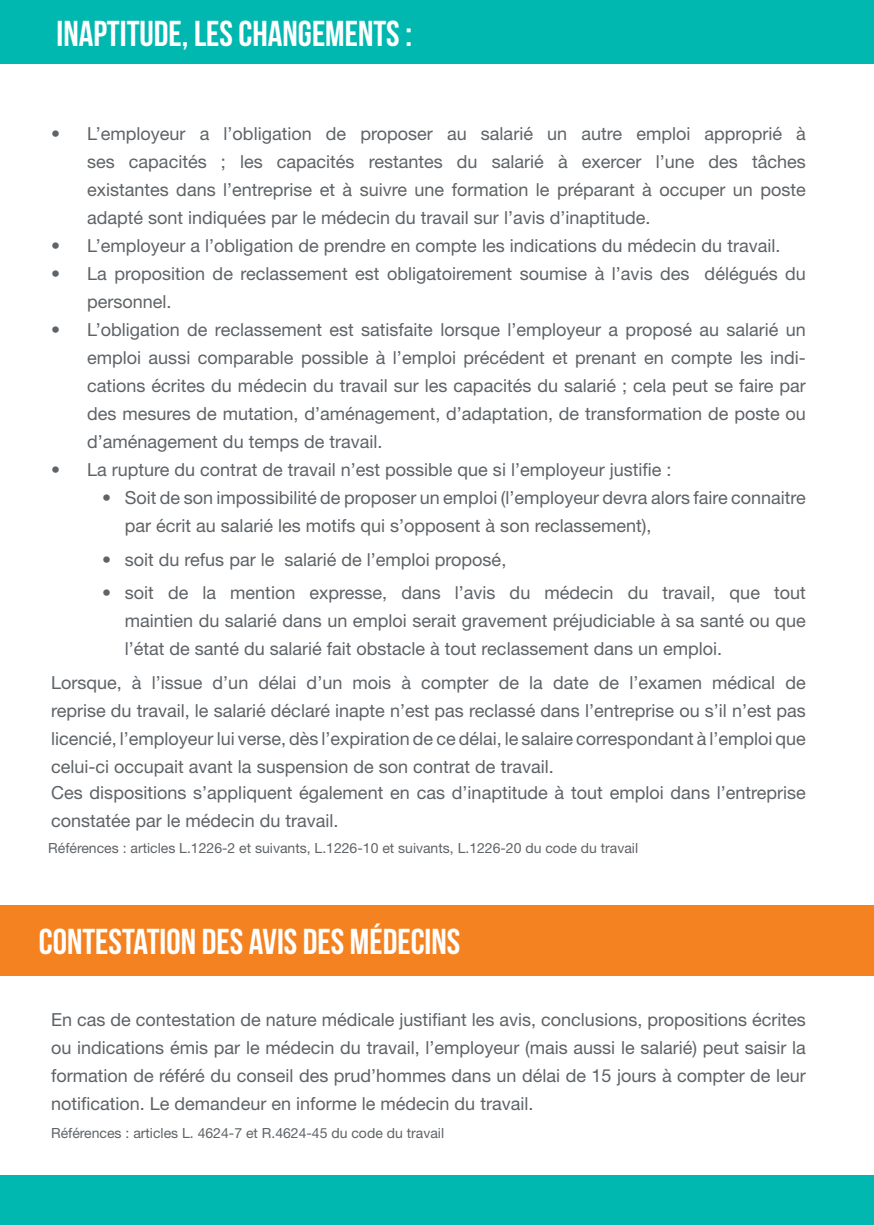
<style>
.page{position:relative;width:874px;height:1225px;background:#fff}
.page>*{position:absolute;margin:0;border:0;box-sizing:border-box;transform-origin:0 0}
.t1{font:36px "Bebas Neue";color:#fff}
.t2{font:18px/28px "Helvetica Neue LT Std";color:#5e6367;text-align:justify}
.t3{font:14px "Helvetica Neue LT Std";color:#5e6367}
</style>
<div class="page">
<div style="left:0;top:0;width:873px;height:64px;background:#00b8af"></div>
<div style="left:0;top:1175px;width:8px;height:50px;background:#00b8af"></div>
<div style="left:8px;top:1175px;width:865px;height:50px;background:#00b8af"></div>
<div style="left:0;top:905px;width:873px;height:70px;background:#f58220"></div>
<h1 class="t1" style="left:56px;top:14px;width:357px">INAPTITUDE, LES CHANGEMENTS :</h1>
<p class="t2" style="left:87px;top:119px;width:720px;text-indent:-36px">• L’employeur a l’obligation de proposer au salarié un autre emploi approprié à ses capacités ; les capacités restantes du salarié à exercer l’une des tâches existantes dans l’entreprise et à suivre une formation le préparant à occuper un poste adapté sont indiquées par le médecin du travail sur l’avis d’inaptitude.</p>
<p class="t2" style="left:51px;top:231px;width:730px">• L’employeur a l’obligation de prendre en compte les indications du médecin du travail.</p>
<p class="t2" style="left:87px;top:259px;width:720px;text-indent:-36px">• La proposition de reclassement est obligatoirement soumise à l’avis des délégués du personnel.</p>
<p class="t2" style="left:87px;top:315px;width:720px;text-indent:-36px">• L’obligation de reclassement est satisfaite lorsque l’employeur a proposé au salarié un emploi aussi comparable possible à l’emploi précédent et prenant en compte les indi&shy;cations écrites du médecin du travail sur les capacités du salarié ; cela peut se faire par des mesures de mutation, d’aménagement, d’adaptation, de transformation de poste ou d’aménagement du temps de travail.</p>
<p class="t2" style="left:51px;top:455px;width:621px">• La rupture du contrat de travail n’est possible que si l’employeur justifie :</p>
<p class="t2" style="left:125px;top:483px;width:682px;text-indent:-23px">• Soit de son impossibilité de proposer un emploi (l’employeur devra alors faire connaitre par écrit au salarié les motifs qui s’opposent à son reclassement),</p>
<p class="t2" style="left:102px;top:545px;width:405px">• soit du refus par le salarié de l’emploi proposé,</p>
<p class="t2" style="left:125px;top:579px;width:682px;text-indent:-23px">• soit de la mention expresse, dans l’avis du médecin du travail, que tout maintien du salarié dans un emploi serait gravement préjudiciable à sa santé ou que l’état de santé du salarié fait obstacle à tout reclassement dans un emploi.</p>
<p class="t2" style="left:51px;top:668px;width:756px">Lorsque, à l’issue d’un délai d’un mois à compter de la date de l’examen médical de reprise du travail, le salarié déclaré inapte n’est pas reclassé dans l’entreprise ou s’il n’est pas licencié, l’employeur lui verse, dès l’expiration de ce délai, le salaire correspondant à l’emploi que celui-ci occupait avant la suspension de son contrat de travail.</p>
<p class="t2" style="left:51px;top:778px;width:756px">Ces dispositions s’appliquent également en cas d’inaptitude à tout emploi dans l’entreprise constatée par le médecin du travail.</p>
<p class="t3" style="left:48px;top:840px;width:591px">Références : articles L.1226-2 et suivants, L.1226-10 et suivants, L.1226-20 du code du travail</p>
<h1 class="t1" style="left:39px;top:921px;width:422px">CONTESTATION DES AVIS DES MÉDECINS</h1>
<p class="t2" style="left:51px;top:1005px;width:756px">En cas de contestation de nature médicale justifiant les avis, conclusions, propositions écrites ou indications émis par le médecin du travail, l’employeur (mais aussi le salarié) peut saisir la formation de référé du conseil des prud’hommes dans un délai de 15 jours à compter de leur notification. Le demandeur en informe le médecin du travail.</p>
<p class="t3" style="left:51px;top:1124px;width:394px">Références : articles L. 4624-7 et R.4624-45 du code du travail</p>
</div>
